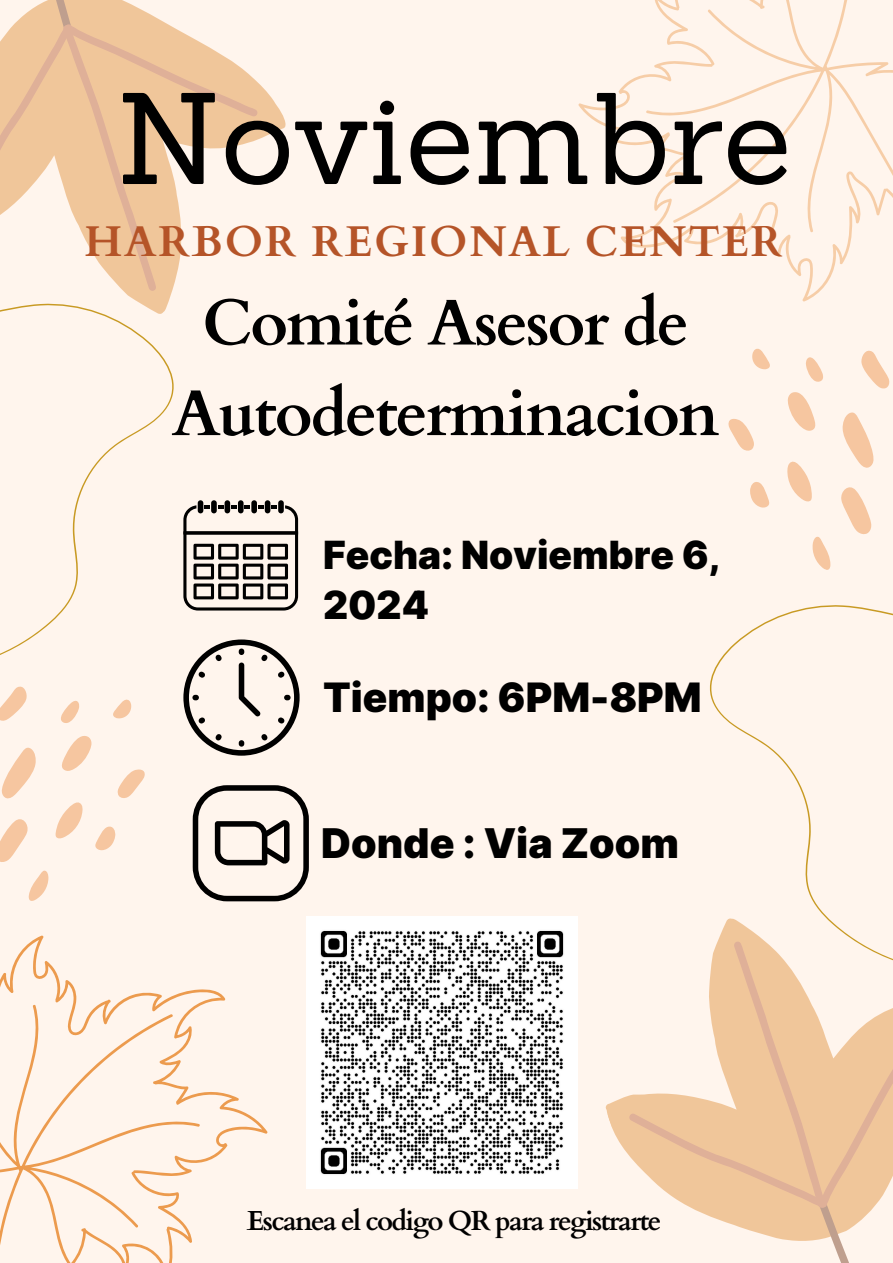
<style>
.page{position:relative;width:893px;height:1263px;background:#fff5ed}
.page>*{position:absolute;margin:0;border:0;box-sizing:border-box;transform-origin:0 0}
.t1{font:126.82px "Sanchez";color:#000}
.t2{font:700 64.8px/90.6px "Cardo";letter-spacing:-.035em;color:#000;text-align:center}
.t3{font:700 43.12px "Cardo";letter-spacing:.04em;color:#b55428}
.t4{font:900 40.95px "Inter";color:#000}
.t5{font:900 40.5px "Inter";color:#000}
.t6{font:900 38.92px/49.4px "Inter";color:#000}
.t7{font:700 27.6px "Cardo";letter-spacing:-.06em;color:#000}
</style>
<div class="page">
<svg style="left:0;top:935px;width:268px;height:328px"></svg>
<svg style="left:578px;top:0;width:315px;height:302px"></svg>
<svg style="left:560px;top:916px;width:172px;height:273px"></svg>
<svg style="left:732px;top:973px;width:161px;height:209px;fill:#f0c69a"></svg>
<svg style="left:625px;top:1062px;width:265px;height:201px"></svg>
<svg style="left:75px;top:0;width:211px;height:292px"></svg>
<svg style="left:0;top:0;width:120px;height:218px"></svg>
<svg style="left:0;top:302px;width:174px;height:353px"></svg>
<svg style="left:705px;top:605px;width:188px;height:368px"></svg>
<svg style="left:2px;top:747px;width:34px;height:52px"></svg>
<svg style="left:62px;top:736px;width:30px;height:35px"></svg>
<svg style="left:55px;top:802px;width:28px;height:37px"></svg>
<svg style="left:0;top:819px;width:28px;height:43px"></svg>
<svg style="left:0;top:686px;width:27px;height:35px"></svg>
<svg style="left:117px;top:769px;width:28px;height:29px"></svg>
<svg style="left:61px;top:700px;width:19px;height:23px"></svg>
<svg style="left:29px;top:870px;width:19px;height:31px"></svg>
<svg style="left:95px;top:826px;width:21px;height:24px"></svg>
<svg style="left:113px;top:699px;width:18px;height:19px"></svg>
<svg style="left:728px;top:419px;width:26px;height:32px"></svg>
<svg style="left:787px;top:350px;width:103px;height:220px"></svg>
<svg style="left:750px;top:482px;width:20px;height:26px"></svg>
<svg style="left:752px;top:348px;width:18px;height:22px"></svg>
<img style="left:307px;top:917px;width:271px;height:271px">
<div style="left:198px;top:500px;width:5px;height:13px;background:#000;border-radius:3px"></div>
<div style="left:211px;top:500px;width:6px;height:13px;background:#000;border-radius:3px"></div>
<div style="left:224px;top:500px;width:6px;height:13px;background:#000;border-radius:3px"></div>
<div style="left:238px;top:500px;width:5px;height:13px;background:#000;border-radius:3px"></div>
<div style="left:251px;top:500px;width:6px;height:13px;background:#000;border-radius:3px"></div>
<div style="left:265px;top:500px;width:5px;height:13px;background:#000;border-radius:3px"></div>
<div style="left:278px;top:500px;width:6px;height:13px;background:#000;border-radius:3px"></div>
<svg style="left:183px;top:505px;width:115px;height:105px"></svg>
<svg style="left:183px;top:639px;width:116px;height:117px"></svg>
<svg style="left:193px;top:785px;width:116px;height:116px"></svg>
<p class="t1" style="left:117px;top:57px;width:676px">Noviembre</p>
<p class="t3" style="left:85px;top:213px;width:699px">HARBOR REGIONAL CENTER</p>
<h3 class="t2" style="left:172px;top:279px;width:549px">Comité Asesor de<br>Autodeterminacion</h3>
<h2 class="t6" style="left:323px;top:530px;width:399px">Fecha: Noviembre 6,<br>2024</h2>
<p class="t5" style="left:323px;top:673px;width:380px">Tiempo: 6PM-8PM</p>
<p class="t4" style="left:321px;top:818px;width:359px">Donde : Via Zoom</p>
<p class="t7" style="left:247px;top:1203px;width:416px">Escanea el codigo QR para registrarte</p>
</div>
